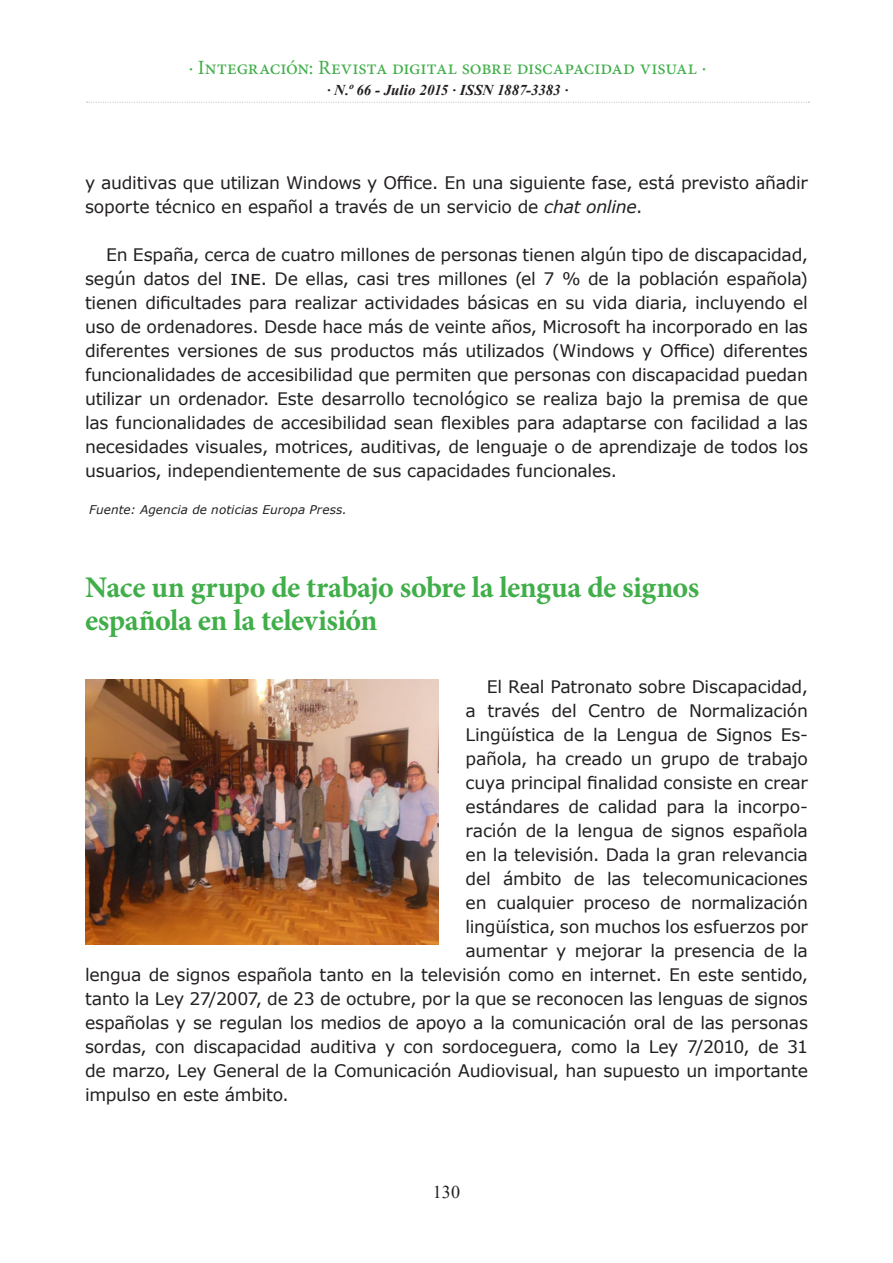
<style>
.page{position:relative;width:893px;height:1263px;background:#fff}
.page>*{position:absolute;margin:0;border:0;box-sizing:border-box;transform-origin:0 0}
.t1{font:700 30px/33px "Minion Pro";letter-spacing:-.015em;color:#40ae49}
.t2{font:20.25px "Minion Pro";letter-spacing:-.01em;color:#40ae49}
.t3{font:18px "Times New Roman";color:#231f20}
.t4{font:17.25px/24px "Verdana";letter-spacing:-.015em;color:#231f20}
.t5{font:italic 700 15px "Times New Roman";letter-spacing:-.005em;color:#231f20}
.t6{font:italic 12px "Verdana";letter-spacing:.01em;color:#231f20}
.s1{font-style:italic}
.s2{font-size:20.25px}
</style>
<div class="page">
<svg style="left:87px;top:102px;width:722px;height:1px"></svg>
<img style="left:85px;top:680px;width:353px;height:264px">
<p class="t2" style="left:189px;top:54px;width:519px">· Integración: Revista digital sobre discapacidad visual ·</p>
<p class="t5" style="left:327px;top:80px;width:243px">· N.º 66 - Julio 2015 · ISSN 1887-3383 ·</p>
<p class="t4" style="left:85px;top:171px;width:724px">y auditivas que utilizan Windows y Office. En una siguiente fase, está previsto añadir soporte técnico en español a través de un servicio de <span class="s1">chat online</span>.</p>
<p class="t4" style="left:85px;top:243px;width:724px;text-align:justify;text-indent:21px">En España, cerca de cuatro millones de personas tienen algún tipo de discapacidad, según datos del <span class="s2">ine</span>. De ellas, casi tres millones (el 7 % de la población española) tienen dificultades para realizar actividades básicas en su vida diaria, incluyendo el uso de ordenadores. Desde hace más de veinte años, Microsoft ha incorporado en las diferentes versiones de sus productos más utilizados (Windows y Office) diferentes funcionalidades de accesibilidad que permiten que personas con discapacidad puedan utilizar un ordenador. Este desarrollo tecnológico se realiza bajo la premisa de que las funcionalidades de accesibilidad sean flexibles para adaptarse con facilidad a las necesidades visuales, motrices, auditivas, de lenguaje o de aprendizaje de todos los usuarios, independientemente de sus capacidades funcionales.</p>
<p class="t6" style="left:89px;top:501px;width:259px">Fuente: Agencia de noticias Europa Press.</p>
<h2 class="t1" style="left:85px;top:571px;width:616px">Nace un grupo de trabajo sobre la lengua de signos española en la televisión</h2>
<p class="t4" style="left:487px;top:675px;width:323px">El Real Patronato sobre Discapacidad,</p>
<p class="t4" style="left:466px;top:699px;width:344px">a través del Centro de Normalización</p>
<p class="t4" style="left:466px;top:723px;width:344px">Lingüística de la Lengua de Signos Es-</p>
<p class="t4" style="left:466px;top:747px;width:344px">pañola, ha creado un grupo de trabajo</p>
<p class="t4" style="left:466px;top:771px;width:344px">cuya principal finalidad consiste en crear</p>
<p class="t4" style="left:466px;top:795px;width:344px">estándares de calidad para la incorpo-</p>
<p class="t4" style="left:466px;top:819px;width:344px">ración de la lengua de signos española</p>
<p class="t4" style="left:466px;top:843px;width:344px">en la televisión. Dada la gran relevancia</p>
<p class="t4" style="left:466px;top:867px;width:344px">del ámbito de las telecomunicaciones</p>
<p class="t4" style="left:466px;top:891px;width:344px">en cualquier proceso de normalización</p>
<p class="t4" style="left:466px;top:915px;width:344px">lingüística, son muchos los esfuerzos por</p>
<p class="t4" style="left:466px;top:939px;width:344px">aumentar y mejorar la presencia de la</p>
<p class="t4" style="left:85px;top:963px;width:724px">lengua de signos española tanto en la televisión como en internet. En este sentido,</p>
<p class="t4" style="left:85px;top:987px;width:724px">tanto la Ley 27/2007, de 23 de octubre, por la que se reconocen las lenguas de signos</p>
<p class="t4" style="left:85px;top:1011px;width:724px">españolas y se regulan los medios de apoyo a la comunicación oral de las personas</p>
<p class="t4" style="left:85px;top:1035px;width:724px">sordas, con discapacidad auditiva y con sordoceguera, como la Ley 7/2010, de 31</p>
<p class="t4" style="left:85px;top:1059px;width:724px">de marzo, Ley General de la Comunicación Audiovisual, han supuesto un importante</p>
<p class="t4" style="left:85px;top:1083px;width:205px">impulso en este ámbito.</p>
<p class="t3" style="left:433px;top:1179px;width:28px">130</p>
</div>
